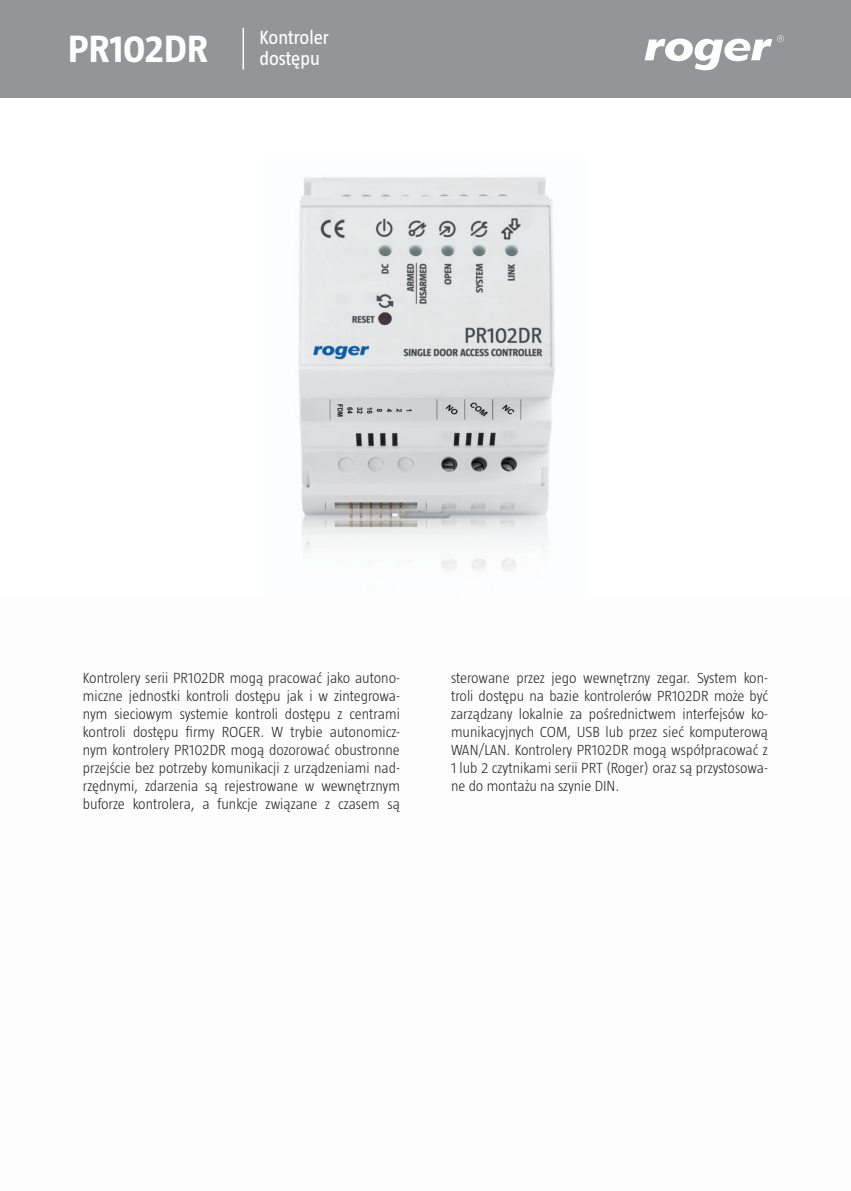
<style>
.page{position:relative;width:851px;height:1191px;background:#fff}
.page>*{position:absolute;margin:0;border:0;box-sizing:border-box;transform-origin:0 0}
.t1{font:700 39px "Taz";color:#fff}
.t2{font:19.5px/21px "Taz";color:#fff}
.t3{font:300 15px/18px "Taz";color:#231f20;text-align:justify}
</style>
<div class="page">
<div style="left:0;top:0;width:850px;height:98px;background:#939598"></div>
<svg style="left:644px;top:35px;width:139px;height:35px"></svg>
<hr style="left:242px;top:28px;width:2px;height:41px;background:#fff">
<img style="left:298px;top:177px;width:257px;height:394px">
<h1 class="t1" style="left:68px;top:27px;width:141px">PR102DR</h1>
<h2 class="t2" style="left:259px;top:26px;width:71px">Kontroler dostępu</h2>
<p class="t3" style="left:83px;top:668px;width:318px">Kontrolery serii PR102DR mogą pracować jako autono&shy;miczne jednostki kontroli dostępu jak i w zintegrowa&shy;nym sieciowym systemie kontroli dostępu z centrami kontroli dostępu firmy ROGER. W trybie autonomicz&shy;nym kontrolery PR102DR mogą dozorować obustronne przejście bez potrzeby komunikacji z urządzeniami nad&shy;rzędnymi, zdarzenia są rejestrowane w wewnętrznym buforze kontrolera, a funkcje związane z czasem są</p>
<p class="t3" style="left:451px;top:668px;width:318px">sterowane przez jego wewnętrzny zegar. System kon&shy;troli dostępu na bazie kontrolerów PR102DR może być zarządzany lokalnie za pośrednictwem interfejsów ko&shy;munikacyjnych COM, USB lub przez sieć komputerową WAN/LAN. Kontrolery PR102DR mogą współpracować z 1 lub 2 czytnikami serii PRT (Roger) oraz są przystosowa&shy;ne do montażu na szynie DIN.</p>
</div>
